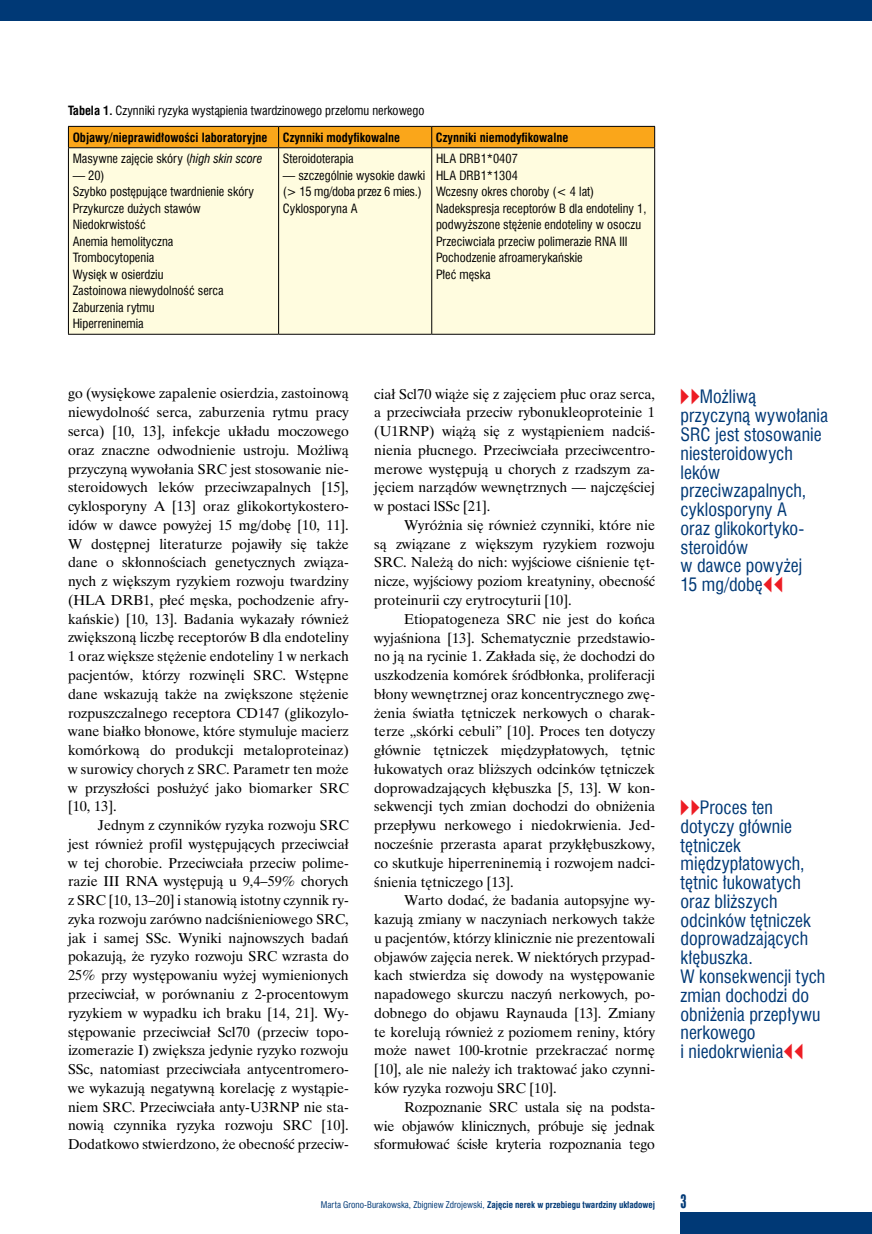
<style>
.page{position:relative;width:872px;height:1234px;background:#fff}
.page>*{position:absolute;margin:0;border:0;box-sizing:border-box;transform-origin:0 0}
.t1{font:18px/18.8px "Swis 721 Cn EU";color:#003976}
.t2{font:18px "Swis 924 EU";color:#003976}
.t3{font:14.25px/18.8px "Time Ibis EE";color:#000;text-align:justify}
.t4{font:12.45px/16.5px "Swis 721 Cn EU";color:#000}
.t5{font:700 12.45px/26.5px "Swis 721 Cn EU";color:#000}
.t6{font:9px "Swis 721 Cn EU";color:#003976}
.s1{font-weight:400}
.s2{font-style:italic}
.s3{font-family:"Newspaper Pi";color:#ed1d24}
.s4{font-weight:700}
</style>
<div class="page">
<div style="left:680px;top:1212px;width:192px;height:21px;background:#003976"></div>
<div style="left:0;top:0;width:872px;height:21px;background:#003976"></div>
<div style="left:69px;top:148px;width:585px;height:186px;background:#fffcdf"></div>
<hr style="left:278px;top:148px;width:1px;height:186px;background:#000">
<hr style="left:431px;top:148px;width:1px;height:186px;background:#000">
<div style="left:68px;top:126px;width:587px;height:21px;background:#faa61a"></div>
<hr style="left:68px;top:147px;width:211px;height:1px;background:#000">
<hr style="left:68px;top:148px;width:1px;height:186px;background:#000">
<hr style="left:279px;top:147px;width:153px;height:1px;background:#000">
<hr style="left:432px;top:147px;width:223px;height:1px;background:#000">
<hr style="left:654px;top:148px;width:1px;height:186px;background:#000">
<hr style="left:68px;top:334px;width:211px;height:1px;background:#000">
<hr style="left:279px;top:334px;width:153px;height:1px;background:#000">
<hr style="left:432px;top:334px;width:223px;height:1px;background:#000">
<p class="t5" style="left:73px;top:98px;width:353px;text-indent:-5px">Tabela 1. <span class="s1">Czynniki ryzyka wystąpienia twardzinowego przełomu nerkowego<br></span>Objawy/nieprawidłowości laboratoryjne Czynniki modyfikowalne</p>
<p class="t4" style="left:73px;top:150px;width:191px">Masywne zajęcie skóry (<span class="s2">high skin score</span></p>
<p class="t4" style="left:73px;top:167px;width:183px">— 20)<br>Szybko postępujące twardnienie skóry<br>Przykurcze dużych stawów<br>Niedokrwistość<br>Anemia hemolityczna<br>Trombocytopenia<br>Wysięk w osierdziu<br>Zastoinowa niewydolność serca<br>Zaburzenia rytmu<br>Hiperreninemia</p>
<p class="t4" style="left:283px;top:150px;width:72px">Steroidoterapia</p>
<p class="t4" style="left:283px;top:167px;width:144px">— szczególnie wysokie dawki (&gt; 15 mg/doba przez 6 mies.)<br>Cyklosporyna A</p>
<p class="t5" style="left:436px;top:124px;width:134px">Czynniki niemodyfikowalne</p>
<p class="t4" style="left:436px;top:150px;width:212px">HLA DRB1*0407<br>HLA DRB1*1304<br>Wczesny okres choroby (&lt; 4 lat)<br>Nadekspresja receptorów B dla endoteliny 1, podwyższone stężenie endoteliny w osoczu<br>Przeciwciała przeciw polimerazie RNA III<br>Pochodzenie afroamerykańskie<br>Płeć męska</p>
<p class="t3" style="left:68px;top:384px;width:282px">go (wysiękowe zapalenie osierdzia, zastoinową niewydolność serca, zaburzenia rytmu pracy serca) [10, 13], infekcje układu moczowego oraz znaczne odwodnienie ustroju. Możliwą przyczyną wywołania SRC jest stosowanie nie&shy;steroidowych leków przeciwzapalnych [15], cyklosporyny A [13] oraz glikokortykostero&shy;idów w dawce powyżej 15 mg/dobę [10, 11].<br>W dostępnej literaturze pojawiły się także dane o skłonnościach genetycznych związa&shy;nych z większym ryzykiem rozwoju twardziny (HLA DRB1, płeć męska, pochodzenie afry&shy;kańskie) [10, 13]. Badania wykazały również zwiększoną liczbę receptorów B dla endoteliny 1 oraz większe stężenie endoteliny 1 w nerkach pacjentów, którzy rozwinęli SRC. Wstępne dane wskazują także na zwiększone stężenie rozpuszczalnego receptora CD147 (glikozylo&shy;wane białko błonowe, które stymuluje macierz komórkową do produkcji metaloproteinaz) w surowicy chorych z SRC. Parametr ten może w przyszłości posłużyć jako biomarker SRC [10, 13].</p>
<p class="t3" style="left:68px;top:815px;width:282px;text-indent:30px">Jednym z czynników ryzyka rozwoju SRC jest również profil występujących przeciwciał w tej chorobie. Przeciwciała przeciw polime&shy;razie III RNA występują u 9,4–59% chorych z SRC [10, 13–20] i stanowią istotny czynnik ry&shy;zyka rozwoju zarówno nadciśnieniowego SRC, jak i samej SSc. Wyniki najnowszych badań pokazują, że ryzyko rozwoju SRC wzrasta do 25% przy występowaniu wyżej wymienionych przeciwciał, w porównaniu z 2-procentowym ryzykiem w wypadku ich braku [14, 21]. Wy&shy;stępowanie przeciwciał Scl70 (przeciw topo&shy;izomerazie I) zwiększa jedynie ryzyko rozwoju SSc, natomiast przeciwciała antycentromero&shy;we wykazują negatywną korelację z wystąpie&shy;niem SRC. Przeciwciała anty-U3RNP nie sta&shy;nowią czynnika ryzyka rozwoju SRC [10].<br>Dodatkowo stwierdzono, że obecność przeciw-</p>
<p class="t3" style="left:374px;top:384px;width:282px">ciał Scl70 wiąże się z zajęciem płuc oraz serca, a przeciwciała przeciw rybonukleoproteinie 1 (U1RNP) wiążą się z wystąpieniem nadciś&shy;nienia płucnego. Przeciwciała przeciwcentro&shy;merowe występują u chorych z rzadszym za&shy;jęciem narządów wewnętrznych — najczęściej w postaci lSSc [21].</p>
<p class="t3" style="left:374px;top:515px;width:282px;text-indent:30px">Wyróżnia się również czynniki, które nie są związane z większym ryzykiem rozwoju SRC. Należą do nich: wyjściowe ciśnienie tęt&shy;nicze, wyjściowy poziom kreatyniny, obecność proteinurii czy erytrocyturii [10].</p>
<p class="t3" style="left:374px;top:609px;width:282px;text-indent:30px">Etiopatogeneza SRC nie jest do końca wyjaśniona [13]. Schematycznie przedstawio&shy;no ją na rycinie 1. Zakłada się, że dochodzi do uszkodzenia komórek śródbłonka, proliferacji błony wewnętrznej oraz koncentrycznego zwę&shy;żenia światła tętniczek nerkowych o charak&shy;terze „skórki cebuli” [10]. Proces ten dotyczy głównie tętniczek międzypłatowych, tętnic łukowatych oraz bliższych odcinków tętniczek doprowadzających kłębuszka [5, 13]. W kon&shy;sekwencji tych zmian dochodzi do obniżenia przepływu nerkowego i niedokrwienia. Jed&shy;nocześnie przerasta aparat przykłębuszkowy, co skutkuje hiperreninemią i rozwojem nadci&shy;śnienia tętniczego [13].</p>
<p class="t3" style="left:374px;top:890px;width:282px;text-indent:30px">Warto dodać, że badania autopsyjne wy&shy;kazują zmiany w naczyniach nerkowych także u pacjentów, którzy klinicznie nie prezentowali objawów zajęcia nerek. W niektórych przypad&shy;kach stwierdza się dowody na występowanie napadowego skurczu naczyń nerkowych, po&shy;dobnego do objawu Raynauda [13]. Zmiany te korelują również z poziomem reniny, który może nawet 100-krotnie przekraczać normę [10], ale nie należy ich traktować jako czynni&shy;ków ryzyka rozwoju SRC [10].</p>
<p class="t3" style="left:374px;top:1096px;width:282px;text-indent:30px">Rozpoznanie SRC ustala się na podsta&shy;wie objawów klinicznych, próbuje się jednak sformułować ścisłe kryteria rozpoznania tego</p>
<p class="t1" style="left:680px;top:387px;width:149px"><span class="s3">VV</span>Możliwą przyczyną wywołania<br>SRC jest stosowanie niesteroidowych leków przeciwzapalnych, cyklosporyny A<br>oraz glikokortyko&shy;steroidów<br>w dawce powyżej<br>15 mg/dobę<span class="s3">CC</span></p>
<p class="t1" style="left:680px;top:797px;width:146px"><span class="s3">VV</span>Proces ten dotyczy głównie tętniczek międzypłatowych, tętnic łukowatych oraz bliższych odcinków tętniczek doprowadzających kłębuszka.<br>W konsekwencji tych zmian dochodzi do obniżenia przepływu nerkowego<br>i niedokrwienia<span class="s3">CC</span></p>
<p class="t6" style="left:321px;top:1198px;width:336px">Marta Grono-Burakowska, Zbigniew Zdrojewski, <span class="s4">Zajęcie nerek w przebiegu twardziny układowej</span></p>
<p class="t2" style="left:680px;top:1189px;width:8px">3</p>
</div>
